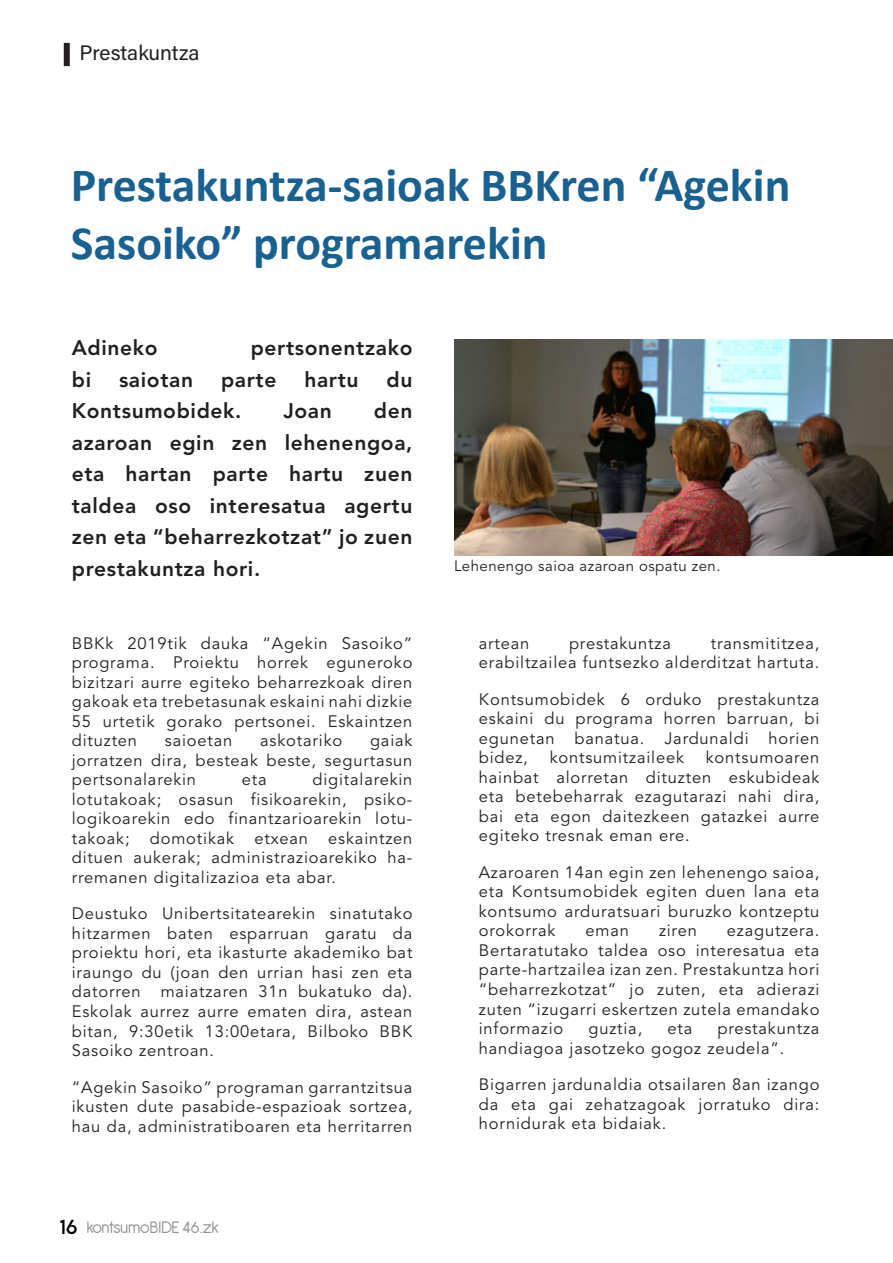
<style>
.page{position:relative;width:893px;height:1263px;background:#fff}
.page>*{position:absolute;margin:0;border:0;box-sizing:border-box;transform-origin:0 0}
.t1{font:700 48px/58.5px "Calibri";color:#196191}
.t2{font:800 21px/31.5px "Avenir LT Std";letter-spacing:.03em;color:#231f20;text-align:justify}
.t3{font:21px "Acumin Variable Concept";color:#231f20}
.t4{font:18px "Antipasto";letter-spacing:-.03em;color:#231f20}
.t5{font:18px "LEMONMILK";color:#000001}
.t6{font:16.5px/19.5px "Avenir LT Std";letter-spacing:.05em;color:#231f20;text-align:justify}
.t7{font:15px "Avenir LT Std";letter-spacing:.03em;color:#231f20}
</style>
<div class="page">
<div style="left:64px;top:43px;width:6px;height:23px;background:#231f20"></div>
<img style="left:454px;top:339px;width:439px;height:216px">
<p class="t3" style="left:80px;top:45px;width:122px">Prestakuntza</p>
<h1 class="t1" style="left:71px;top:160px;width:721px">Prestakuntza-saioak BBKren “Agekin<br>Sasoiko” programarekin</h1>
<p class="t2" style="left:72px;top:332px;width:87px">Adineko</p>
<p class="t2" style="left:251px;top:332px;width:163px">pertsonentzako</p>
<p class="t2" style="left:72px;top:364px;width:21px">bi</p>
<p class="t2" style="left:119px;top:364px;width:76px">saiotan</p>
<p class="t2" style="left:221px;top:364px;width:57px">parte</p>
<p class="t2" style="left:304px;top:364px;width:56px">hartu</p>
<p class="t2" style="left:387px;top:364px;width:27px">du</p>
<p class="t2" style="left:72px;top:395px;width:171px">Kontsumobidek.</p>
<p class="t2" style="left:283px;top:395px;width:50px">Joan</p>
<p class="t2" style="left:72px;top:395px;width:342px;text-indent:302px">den azaroan egin zen lehenengoa, eta hartan parte hartu zuen taldea oso interesatua agertu zen eta “beharrezkotzat” jo zuen prestakuntza hori.</p>
<p class="t6" style="left:72px;top:635px;width:342px">BBKk 2019tik dauka “Agekin Sasoiko” programa. Proiektu horrek eguneroko bizitzari aurre egiteko beharrezkoak diren gakoak eta trebetasunak eskaini nahi dizkie 55 urtetik gorako pertsonei. Eskaintzen dituzten</p>
<p class="t6" style="left:72px;top:733px;width:342px;text-indent:298px">gaiak jorratzen dira, besteak beste, segurtasun pertsonalarekin</p>
<p class="t6" style="left:165px;top:733px;width:69px">saioetan</p>
<p class="t6" style="left:260px;top:733px;width:83px">askotariko</p>
<p class="t6" style="left:72px;top:772px;width:342px;text-indent:241px">digitalarekin lotutakoak; osasun fisikoarekin, psiko&shy;logikoarekin edo finantzarioarekin lotu&shy;takoak; domotikak etxean eskaintzen dituen aukerak; administrazioarekiko ha&shy;rremanen digitalizazioa eta abar.</p>
<p class="t6" style="left:72px;top:906px;width:342px">Deustuko Unibertsitatearekin sinatutako hitzarmen baten esparruan garatu da proiektu hori, eta ikasturte akademiko bat iraungo du (joan den urrian hasi zen eta datorren maiatzaren 31n bukatuko da).<br>Eskolak aurrez aurre ematen dira, astean bitan, 9:30etik 13:00etara, Bilboko BBK Sasoiko zentroan.</p>
<p class="t6" style="left:72px;top:1079px;width:342px">“Agekin Sasoiko” programan garrantzitsua ikusten dute pasabide-espazioak sortzea, hau da, administratiboaren eta herritarren</p>
<p class="t6" style="left:242px;top:772px;width:26px">eta</p>
<p class="t5" style="left:60px;top:1217px;width:19px">16</p>
<p class="t4" style="left:86px;top:1216px;width:134px">kontsumoBIDE 46.zk</p>
<p class="t7" style="left:454px;top:560px;width:268px">Lehenengo saioa azaroan ospatu zen.</p>
<p class="t6" style="left:479px;top:635px;width:52px">artean</p>
<p class="t6" style="left:569px;top:635px;width:103px">prestakuntza</p>
<p class="t6" style="left:479px;top:635px;width:342px;text-align:right">transmititzea,<br>erabiltzailea funtsezko alderditzat hartuta.</p>
<p class="t6" style="left:479px;top:691px;width:342px">Kontsumobidek 6 orduko prestakuntza eskaini du programa horren barruan, bi egunetan banatua. Jardunaldi horien bidez,</p>
<p class="t6" style="left:479px;top:750px;width:342px;text-indent:227px">kontsumoaren hainbat alorretan dituzten eskubideak eta betebeharrak ezagutarazi nahi dira, bai eta egon daitezkeen gatazkei aurre egiteko tresnak eman ere.</p>
<p class="t6" style="left:479px;top:864px;width:342px">Azaroaren 14an egin zen lehenengo saioa, eta Kontsumobidek egiten duen lana eta kontsumo arduratsuari buruzko kontzeptu orokorrak</p>
<p class="t6" style="left:550px;top:750px;width:136px">kontsumitzaileek</p>
<p class="t6" style="left:585px;top:923px;width:45px">eman</p>
<p class="t6" style="left:659px;top:923px;width:39px">ziren</p>
<p class="t6" style="left:479px;top:923px;width:342px;text-indent:248px">ezagutzera.<br>Bertaratutako taldea oso interesatua eta parte-hartzailea izan zen. Prestakuntza hori “beharrezkotzat” jo zuten, eta adierazi zuten “izugarri eskertzen zutela emandako informazio</p>
<p class="t6" style="left:479px;top:1020px;width:342px;text-indent:239px">prestakuntza handiagoa jasotzeko gogoz zeudela”.</p>
<p class="t6" style="left:479px;top:1076px;width:342px">Bigarren jardunaldia otsailaren 8an izango da eta gai zehatzagoak jorratuko dira: hornidurak eta bidaiak.</p>
<p class="t6" style="left:588px;top:1020px;width:55px">guztia,</p>
<p class="t6" style="left:667px;top:1020px;width:26px">eta</p>
</div>
